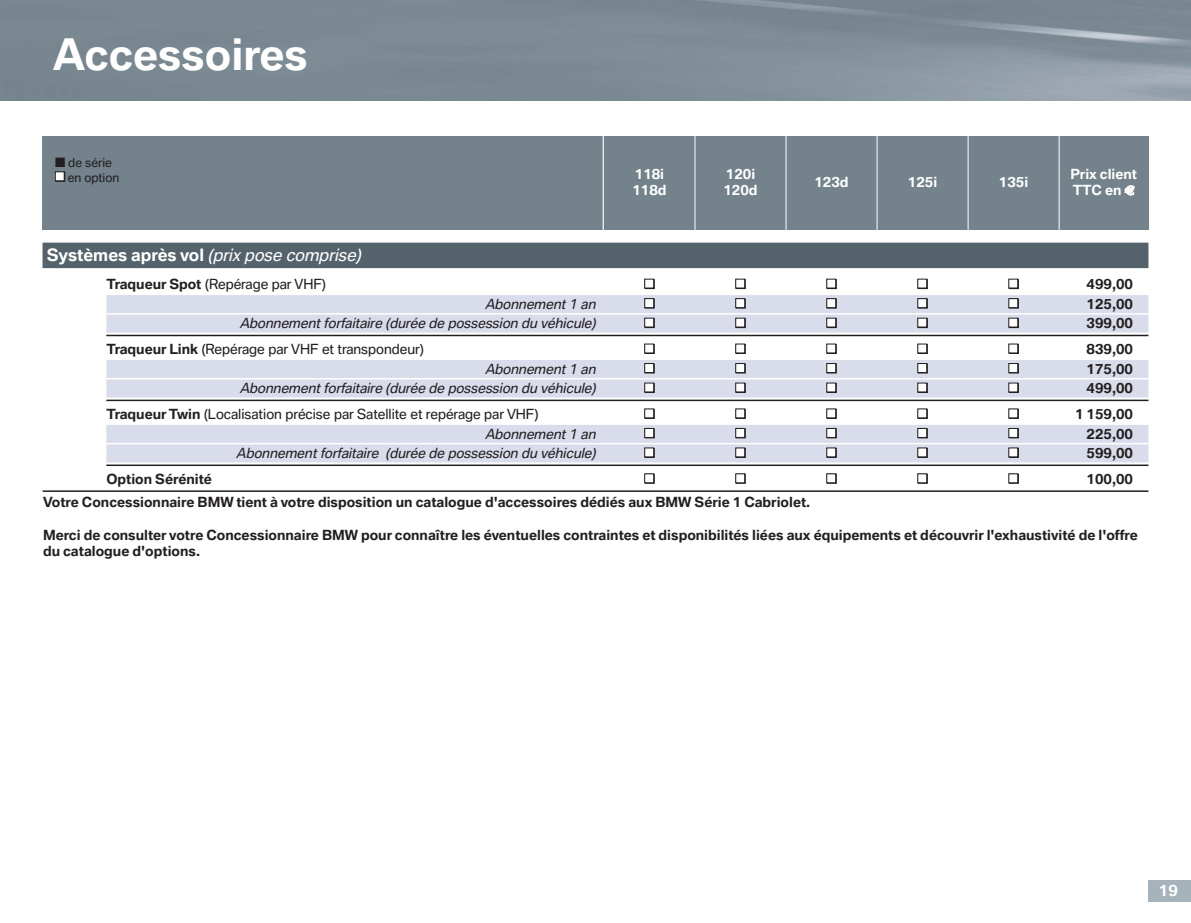
<style>
.page{position:relative;width:1191px;height:923px;background:#fff}
.page>*{position:absolute;margin:0;border:0;box-sizing:border-box;transform-origin:0 0}
.t1{font:700 42px "BMW Type";color:#fff}
.t2{font:italic 16.5px "BMW Type";color:#fff}
.t3{font:700 15px "BMW Type";color:#fff}
.t4{font:700 13.5px/16.5px "BMW Type";color:#231f20}
.t5{font:italic 13.5px "BMW Type";color:#231f20}
.t6{font:13.5px "BMW Type";color:#231f20}
.t7{font:300 13.5px/16.5px "BMW Type";color:#fff}
.t8{font:12px/15.5px "BMW Type";color:#231f20}
.s1{font-family:"Euro Sans";font-weight:700}
.s2{font-weight:700;font-style:normal}
.s3{font-weight:700}
</style>
<div class="page">
<div style="left:1148px;top:880px;width:43px;height:22px;background:#a7b3bb"></div>
<div style="left:968px;top:136px;width:91px;height:94px;background:#73828b"></div>
<div style="left:1059px;top:136px;width:89px;height:94px;background:#73828b"></div>
<div style="left:877px;top:136px;width:91px;height:94px;background:#73828b"></div>
<div style="left:43px;top:136px;width:561px;height:94px;background:#73828b"></div>
<div style="left:786px;top:136px;width:91px;height:94px;background:#73828b"></div>
<div style="left:695px;top:136px;width:91px;height:94px;background:#73828b"></div>
<div style="left:604px;top:136px;width:91px;height:94px;background:#73828b"></div>
<hr style="left:967px;top:128px;width:1px;height:102px;background:#fff">
<hr style="left:1058px;top:128px;width:1px;height:102px;background:#fff">
<hr style="left:876px;top:128px;width:1px;height:102px;background:#fff">
<hr style="left:785px;top:128px;width:1px;height:102px;background:#fff">
<hr style="left:694px;top:128px;width:1px;height:102px;background:#fff">
<hr style="left:603px;top:128px;width:1px;height:102px;background:#fff">
<div style="left:43px;top:243px;width:1105px;height:25px;background:#53626b"></div>
<div style="left:106px;top:295px;width:1042px;height:18px;background:#d9dceb"></div>
<div style="left:106px;top:314px;width:1042px;height:18px;background:#d9dceb"></div>
<hr style="left:106px;top:335px;width:1042px;height:1px;background:#231f20">
<div style="left:106px;top:360px;width:1042px;height:18px;background:#d9dceb"></div>
<div style="left:106px;top:379px;width:1042px;height:18px;background:#d9dceb"></div>
<hr style="left:106px;top:399px;width:1042px;height:2px;background:#231f20">
<div style="left:106px;top:425px;width:1042px;height:18px;background:#d9dceb"></div>
<div style="left:106px;top:444px;width:1042px;height:18px;background:#d9dceb"></div>
<hr style="left:106px;top:464px;width:1042px;height:2px;background:#231f20">
<hr style="left:43px;top:490px;width:1105px;height:2px;background:#231f20">
<h1 class="t1" style="left:53px;top:39px;width:256px">Accessoires</h1>
<p class="t8" style="left:68px;top:155px;width:53px;text-indent:-12px">■ de série en option</p>
<p class="t7" style="left:632px;top:167px;width:36px">118i<br>118d</p>
<p class="t7" style="left:723px;top:167px;width:36px">120i<br>120d</p>
<p class="t7" style="left:814px;top:175px;width:36px">123d</p>
<p class="t7" style="left:908px;top:175px;width:31px">125i</p>
<p class="t7" style="left:999px;top:175px;width:31px">135i</p>
<p class="t7" style="left:1070px;top:167px;width:68px">Prix client<br>TTC en <span class="s1">€</span></p>
<p class="t2" style="left:47px;top:248px;width:319px"><span class="s2">S ys t è m e s a p r è s v o l</span> (prix pose comprise)</p>
<p class="t6" style="left:106px;top:279px;width:221px"><span class="s3">Traqueur Spot</span> (Repérage par VHF)</p>
<p class="t4" style="left:1086px;top:277px;width:48px">499,00</p>
<p class="t5" style="left:485px;top:299px;width:115px">Abonnement1 an</p>
<p class="t4" style="left:1086px;top:297px;width:48px">125,00</p>
<p class="t5" style="left:240px;top:318px;width:360px">Abonnementforfaitaire (durée de possession du véhicule)</p>
<p class="t4" style="left:1086px;top:316px;width:48px">399,00</p>
<p class="t6" style="left:106px;top:344px;width:319px"><span class="s3">Traqueur Link</span> (Repérage par VHF et transpondeur)</p>
<p class="t4" style="left:1086px;top:342px;width:48px">839,00</p>
<p class="t5" style="left:485px;top:363px;width:115px">Abonnement1 an</p>
<p class="t4" style="left:1086px;top:362px;width:48px">175,00</p>
<p class="t5" style="left:240px;top:383px;width:360px">Abonnementforfaitaire (durée de possession du véhicule)</p>
<p class="t4" style="left:1086px;top:381px;width:48px">499,00</p>
<p class="t6" style="left:106px;top:409px;width:433px"><span class="s3">Traqueur Twin</span> (Localisation précise par Satellite et repérage par VHF)</p>
<p class="t4" style="left:1075px;top:407px;width:60px">1 159,00</p>
<p class="t5" style="left:485px;top:428px;width:115px">Abonnement1 an</p>
<p class="t4" style="left:1086px;top:427px;width:48px">225,00</p>
<p class="t5" style="left:236px;top:448px;width:363px">Abonnementforfaitaire (durée de possession du véhicule)</p>
<p class="t4" style="left:1086px;top:446px;width:48px">599,00</p>
<p class="t4" style="left:106px;top:472px;width:107px">Option Sérénité</p>
<p class="t4" style="left:1086px;top:472px;width:48px">100,00</p>
<p class="t4" style="left:43px;top:495px;width:769px">Votre Concessionnaire BMW tient à votre disposition un catalogue d'accessoires dédiés aux BMW Série 1 Cabriolet.</p>
<p class="t4" style="left:43px;top:528px;width:1096px">Merci de consulter votre Concessionnaire BMW pour connaître les éventuelles contraintes et disponibilités liées aux équipements et découvrir l'exhaustivité de l'offre du catalogue d'options.</p>
<p class="t3" style="left:1159px;top:884px;width:20px">19</p>
</div>
